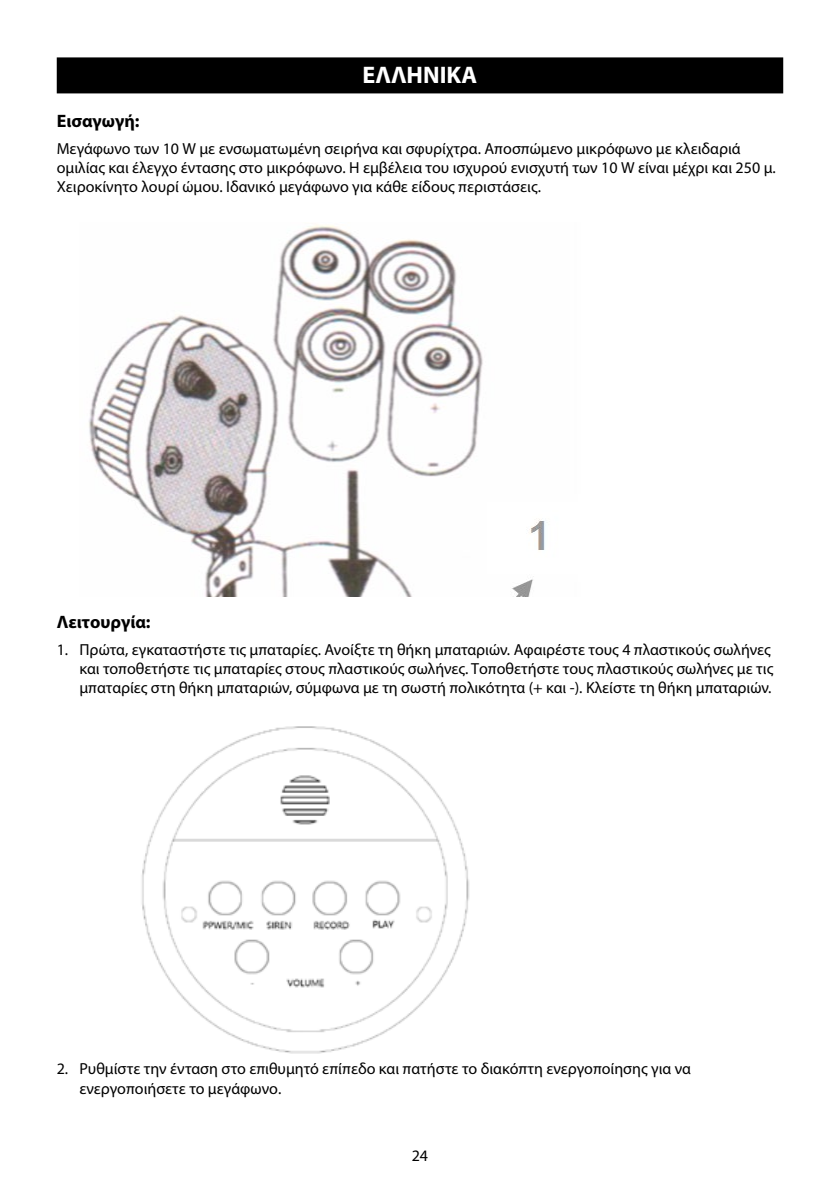
<style>
.page{position:relative;width:840px;height:1191px;background:#fff}
.page>*{position:absolute;margin:0;border:0;box-sizing:border-box;transform-origin:0 0}
.t1{font:700 24px "Myriad Pro";color:#fff}
.t2{font:700 18px "Myriad Pro";color:#000}
.t3{font:16px/19.2px "Myriad Pro";color:#000}
</style>
<div class="page">
<div style="left:57px;top:57px;width:725px;height:36px;background:#000"></div>
<img style="left:89px;top:224px;width:457px;height:373px">
<img style="left:142px;top:726px;width:328px;height:328px">
<h1 class="t1" style="left:362px;top:59px;width:116px">ΕΛΛΗΝΙΚA</h1>
<p class="t2" style="left:57px;top:109px;width:84px">Εισαγωγή:</p>
<p class="t3" style="left:57px;top:138px;width:720px">Μεγάφωνο των 10 W με ενσωματωμένη σειρήνα και σφυρίχτρα. Αποσπώμενο μικρόφωνο με κλειδαριά ομιλίας και έλεγχο έντασης στο μικρόφωνο. Η εμβέλεια του ισχυρού ενισχυτή των 10 W είναι μέχρι και 250 μ.<br>Χειροκίνητο λουρί ώμου. Ιδανικό μεγάφωνο για κάθε είδους περιστάσεις.</p>
<p class="t2" style="left:57px;top:610px;width:95px">Λειτουργία:</p>
<p class="t3" style="left:79px;top:640px;width:695px;text-indent:-23px">1. Πρώτα, εγκαταστήστε τις μπαταρίες. Ανοίξτε τη θήκη μπαταριών. Αφαιρέστε τους 4 πλαστικούς σωλήνες και τοποθετήστε τις μπαταρίες στους πλαστικούς σωλήνες. Τοποθετήστε τους πλαστικούς σωλήνες με τις μπαταρίες στη θήκη μπαταριών, σύμφωνα με τη σωστή πολικότητα (+ και -). Κλείστε τη θήκη μπαταριών.</p>
<p class="t3" style="left:79px;top:1059px;width:612px;text-indent:-23px">2. Ρυθμίστε την ένταση στο επιθυμητό επίπεδο και πατήστε το διακόπτη ενεργοποίησης για να ενεργοποιήσετε το μεγάφωνο.</p>
<p class="t3" style="left:411px;top:1146px;width:18px">24</p>
</div>
